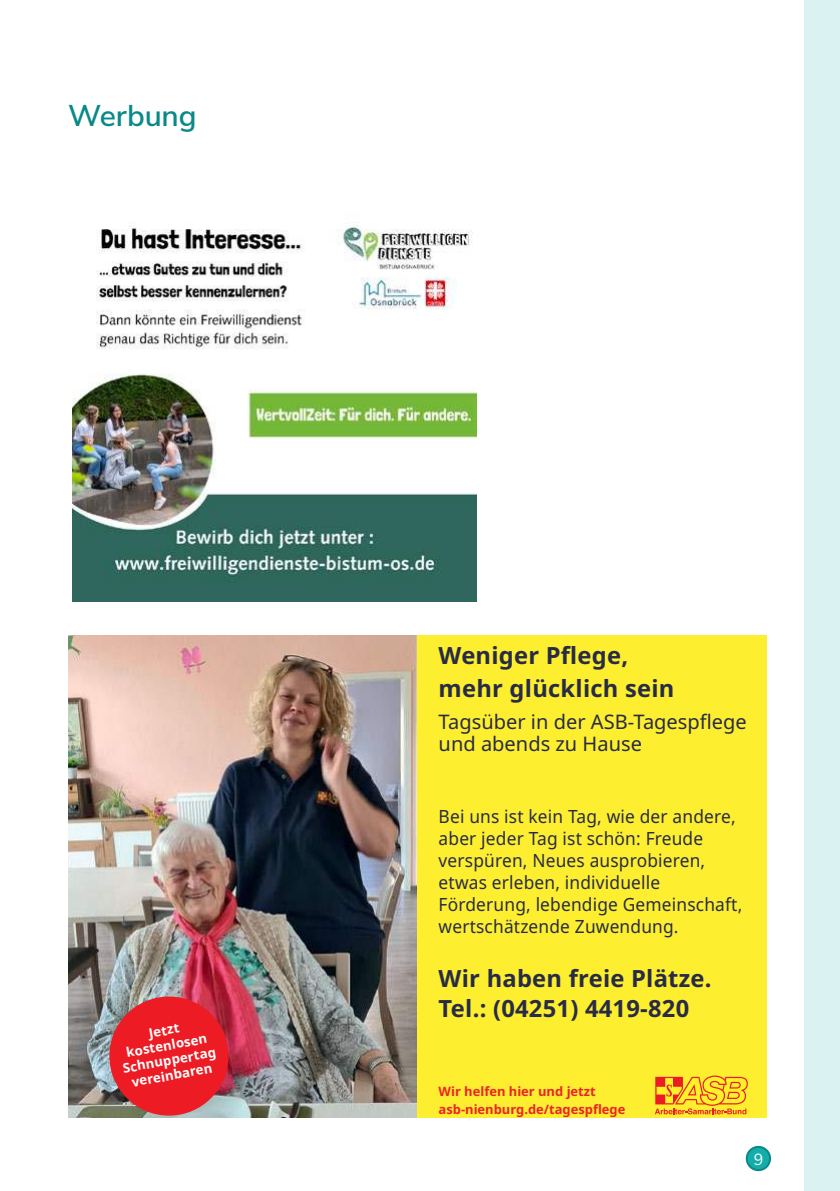
<style>
.page{position:relative;width:840px;height:1191px;background:#fff}
.page>*{position:absolute;margin:0;border:0;box-sizing:border-box;transform-origin:0 0}
.t1{font:600 30px "Nunito Sans";letter-spacing:-.005em;color:#098987}
.t2{font:700 23.6px/32.8px "Noto Sans";letter-spacing:.01em;color:#272b45}
.t3{font:20px/21.8px "Noto Sans";color:#272b45}
.t4{font:18.2px/21.8px "Noto Sans";letter-spacing:.01em;color:#272b45;scale:.95 1}
.t5{font:16px "Nunito Sans";color:#fff}
.t6{font:700 13.2px/15px "Noto Sans";color:#fff;text-align:center}
.t7{font:700 13px/18.4px "Noto Sans";color:#ed2228}
</style>
<div class="page">
<div style="left:746px;top:1146px;width:23px;height:24px;background:#14adaa;border-radius:50%"></div>
<div style="left:745px;top:1145px;width:25px;height:26px;border:2px solid #098987;border-radius:50%"></div>
<div style="left:803px;top:0;width:36px;height:1191px;background:#dbf2f2"></div>
<img style="left:68px;top:635px;width:349px;height:482px">
<div style="left:109px;top:996px;width:119px;height:119px;background:#ed1c24;border-radius:50%"></div>
<div style="left:417px;top:635px;width:348px;height:482px;background:#fdee2f"></div>
<svg style="left:655px;top:1075px;width:92px;height:39px"></svg>
<img style="left:72px;top:222px;width:404px;height:379px">
<h1 class="t1" style="left:68px;top:104px;width:130px">Werbung</h1>
<p class="t6" style="left:117px;top:1032px;width:96px;rotate:-10deg">Jetzt kostenlosen<br>Schnuppertag vereinbaren</p>
<p class="t2" style="left:438px;top:639px;width:237px">Weniger Pflege, mehr glücklich sein</p>
<p class="t3" style="left:438px;top:711px;width:309px">Tagsüber in der ASB-Tagespflege und abends zu Hause</p>
<p class="t4" style="left:438px;top:807px;width:321px">Bei uns ist kein Tag, wie der andere, aber jeder Tag ist schön: Freude verspüren, Neues ausprobieren, etwas erleben, individuelle<br>Förderung, lebendige Gemeinschaft, wertschätzende Zuwendung.</p>
<p class="t2" style="left:438px;top:966px;width:274px;line-height:29.8px">Wir haben freie Plätze.<br>Tel.: (04251) 4419-820</p>
<p class="t7" style="left:438px;top:1083px;width:188px">Wir helfen hier und jetzt asb-nienburg.de/tagespflege</p>
<p class="t5" style="left:753px;top:1150px;width:11px">9</p>
</div>
